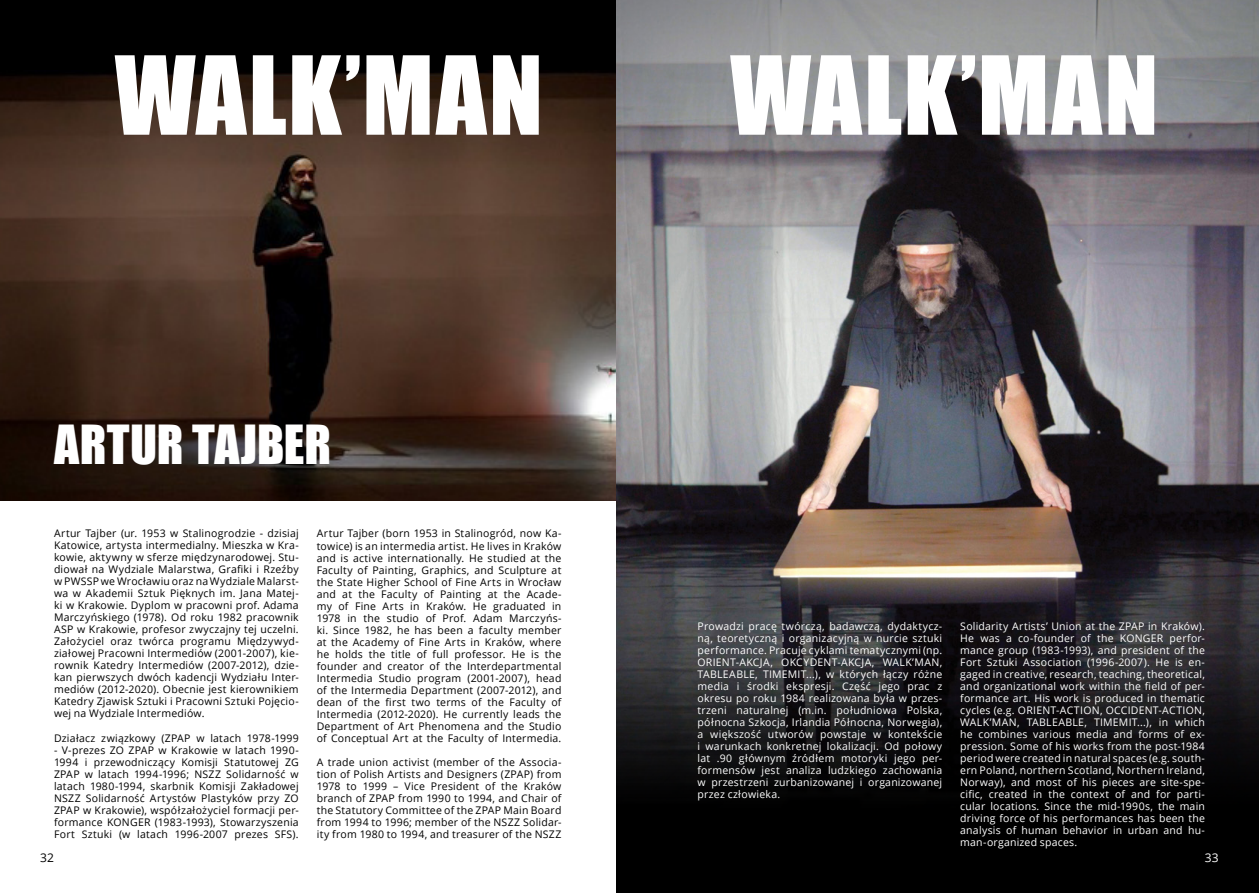
<style>
.page{position:relative;width:1259px;height:893px;background:#fff}
.page>*{position:absolute;margin:0;border:0;box-sizing:border-box;transform-origin:0 0}
.t1{font:100.5px "Impact";letter-spacing:.025em;color:#fff}
.t2{font:49.5px "Impact";color:#fff}
.t3{font:12px "Open Sans";color:#000}
.t4{font:12px "Open Sans";color:#fff}
.t5{font:10.5px/12px "Open Sans";letter-spacing:.02em;color:#000;text-align:justify}
.t6{font:10.5px/12px "Open Sans";letter-spacing:.02em;color:#fff;text-align:justify}
</style>
<div class="page">
<div style="left:0;top:0;width:651px;height:500px;background:#000"></div>
<img style="left:0;top:70px;width:617px;height:430px">
<div style="left:617px;top:0;width:642px;height:893px;background:#000"></div>
<img style="left:617px;top:0;width:642px;height:783px">
<h1 class="t1" style="left:115px;top:17px;width:430px">WALK’MAN</h1>
<h2 class="t2" style="left:54px;top:406px;width:52px">ARTUR</h2>
<h2 class="t2" style="left:192px;top:406px;width:47px">TAJBER</h2>
<p class="t5" style="left:54px;top:527px;width:246px">Artur Tajber (ur. 1953 w Stalinogrodzie - dzisiaj Katowice, artysta intermedialny. Mieszka w Kra&shy;kowie, aktywny w sferze międzynarodowej. Stu&shy;diował na Wydziale Malarstwa, Grafiki i Rzeźby w PWSSP we Wrocławiu oraz na Wydziale Malarst&shy;wa w Akademii Sztuk Pięknych im. Jana Matej&shy;ki w Krakowie. Dyplom w pracowni prof. Adama Marczyńskiego (1978). Od roku 1982 pracownik ASP w Krakowie, profesor zwyczajny tej uczelni.<br>Założyciel oraz twórca programu Międzywyd&shy;ziałowej Pracowni Intermediów (2001-2007), kie&shy;rownik Katedry Intermediów (2007-2012), dzie&shy;kan pierwszych dwóch kadencji Wydziału Inter&shy;mediów (2012-2020). Obecnie jest kierownikiem Katedry Zjawisk Sztuki i Pracowni Sztuki Pojęcio&shy;wej na Wydziale Intermediów.</p>
<p class="t5" style="left:54px;top:731px;width:246px">Działacz związkowy (ZPAP w latach 1978-1999</p>
<p class="t5" style="left:54px;top:743px;width:246px">- V-prezes ZO ZPAP w Krakowie w latach 1990- 1994 i przewodniczący Komisji Statutowej ZG ZPAP w latach 1994-1996; NSZZ Solidarność w latach 1980-1994, skarbnik Komisji Zakładowej NSZZ Solidarność Artystów Plastyków przy ZO ZPAP w Krakowie), współzałożyciel formacji per&shy;formance KONGER (1983-1993), Stowarzyszenia Fort Sztuki (w latach 1996-2007 prezes SFS).</p>
<p class="t3" style="left:40px;top:849px;width:15px">32</p>
<p class="t5" style="left:317px;top:527px;width:246px">Artur Tajber (born 1953 in Stalinogród, now Ka&shy;towice) is an intermedia artist. He lives in Kraków and is active internationally. He studied at the Faculty of Painting, Graphics, and Sculpture at the State Higher School of Fine Arts in Wrocław and at the Faculty of Painting at the Acade&shy;my of Fine Arts in Kraków. He graduated in 1978 in the studio of Prof. Adam Marczyńs&shy;ki. Since 1982, he has been a faculty member at the Academy of Fine Arts in Kraków, where he holds the title of full professor. He is the founder and creator of the Interdepartmental Intermedia Studio program (2001-2007), head of the Intermedia Department (2007-2012), and dean of the first two terms of the Faculty of Intermedia (2012-2020). He currently leads the Department of Art Phenomena and the Studio of Conceptual Art at the Faculty of Intermedia.</p>
<p class="t5" style="left:317px;top:755px;width:246px">A trade union activist (member of the Associa&shy;tion of Polish Artists and Designers (ZPAP) from 1978 to 1999 – Vice President of the Kraków branch of ZPAP from 1990 to 1994, and Chair of the Statutory Committee of the ZPAP Main Board from 1994 to 1996; member of the NSZZ Solidar&shy;ity from 1980 to 1994, and treasurer of the NSZZ</p>
<h1 class="t1" style="left:730px;top:17px;width:430px">WALK’MAN</h1>
<p class="t6" style="left:697px;top:620px;width:246px">Prowadzi pracę twórczą, badawczą, dydaktycz&shy;ną, teoretyczną i organizacyjną w nurcie sztuki performance. Pracuje cyklami tematycznymi (np.<br>ORIENT-AKCJA, OKCYDENT-AKCJA, WALK’MAN, TABLEABLE, TIMEMIT...), w których łączy różne media i środki ekspresji. Część jego prac z okresu po roku 1984 realizowana była w przes&shy;trzeni naturalnej (m.in. południowa Polska, północna Szkocja, Irlandia Północna, Norwegia), a większość utworów powstaje w kontekście i warunkach konkretnej lokalizacji. Od połowy lat .90 głównym źródłem motoryki jego per&shy;formensów jest analiza ludzkiego zachowania w przestrzeni zurbanizowanej i organizowanej przez człowieka.</p>
<p class="t6" style="left:960px;top:620px;width:246px">Solidarity Artists’ Union at the ZPAP in Kraków).<br>He was a co-founder of the KONGER perfor&shy;mance group (1983-1993), and president of the Fort Sztuki Association (1996-2007). He is en&shy;gaged in creative, research, teaching, theoretical, and organizational work within the field of per&shy;formance art. His work is produced in thematic cycles (e.g. ORIENT-ACTION, OCCIDENT-ACTION, WALK’MAN, TABLEABLE, TIMEMIT...), in which he combines various media and forms of ex&shy;pression. Some of his works from the post-1984 period were created in natural spaces (e.g. south&shy;ern Poland, northern Scotland, Northern Ireland, Norway), and most of his pieces are site-spe&shy;cific, created in the context of and for parti&shy;cular locations. Since the mid-1990s, the main driving force of his performances has been the analysis of human behavior in urban and hu&shy;man-organized spaces.</p>
<p class="t4" style="left:1205px;top:849px;width:15px">33</p>
</div>
